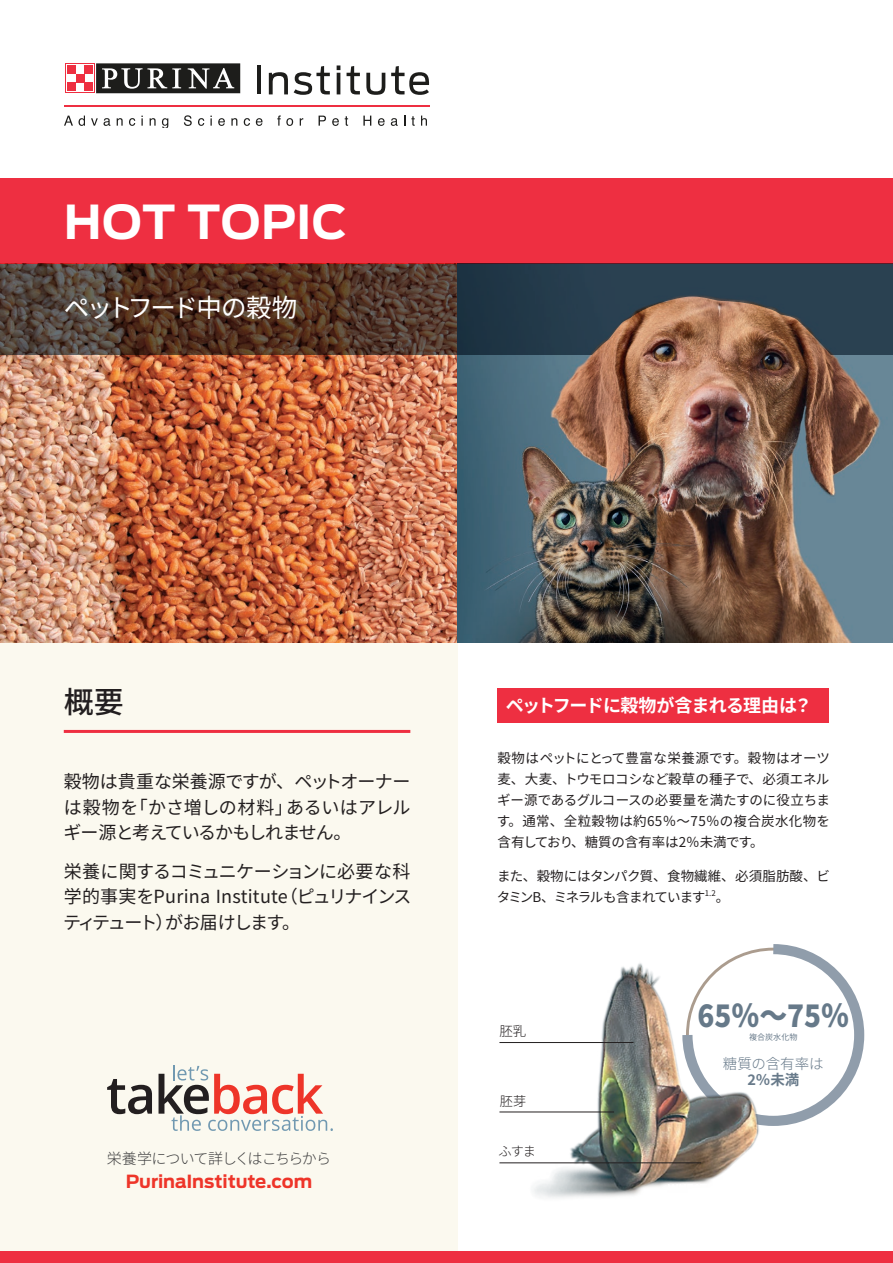
<style>
.page{position:relative;width:893px;height:1263px;background:#fff}
.page>*{position:absolute;margin:0;border:0;box-sizing:border-box;transform-origin:0 0}
.t1{font:700 46.5px "Antenna";letter-spacing:.01em;color:#fff}
.t2{font:900 31.05px "Noto Sans JP";color:#667989;scale:.9 1}
.t3{font:500 30px "Noto Sans JP";color:#231f20}
.t4{font:25.5px "Noto Sans JP";letter-spacing:-.095em;color:#fff}
.t5{font:18px/25.5px "Noto Sans JP";letter-spacing:-.03em;color:#231f20;text-align:justify}
.t6{font:700 18px "Antenna";letter-spacing:-.01em;color:#ee3529}
.t7{font:700 18px "Noto Sans JP";letter-spacing:-.045em;color:#fff}
.t8{font:300 15px "Noto Sans JP";letter-spacing:-.075em;color:#3e3e3f}
.t9{font:300 14.55px "Noto Sans JP";color:#687a8a}
.t10{font:700 14.55px "Noto Sans JP";color:#687a8a}
.t11{font:13.5px/21px "Noto Sans JP";color:#231f20;text-align:justify}
.t12{font:13.5px/21px "Noto Sans JP";letter-spacing:-.05em;color:#231f20}
.t13{font:300 13.5px "Noto Sans JP";color:#231f20}
.t14{font:300 13.2px "Noto Sans JP";color:#231f20}
.t15{font:8.1px "Noto Sans JP";color:#687a8a}
.t16{font:7.8px "Noto Sans JP";color:#231f20}
</style>
<div class="page">
<div style="left:0;top:641px;width:457px;height:615px;background:#fbf9ef"></div>
<img style="left:0;top:354px;width:457px;height:288px">
<img style="left:457px;top:354px;width:436px;height:288px">
<svg style="left:0;top:264px;width:893px;height:90px;background:#413937"></svg>
<img style="left:556px;top:296px;width:282px;height:109px">
<svg style="left:107px;top:1079px;width:45px;height:35px"></svg>
<svg style="left:159px;top:1065px;width:174px;height:66px"></svg>
<svg style="left:734px;top:944px;width:131px;height:182px"></svg>
<img style="left:529px;top:957px;width:245px;height:241px">
<hr style="left:499px;top:1042px;width:135px;height:1px;background:#231f20">
<hr style="left:499px;top:1111px;width:115px;height:1px;background:#231f20">
<hr style="left:499px;top:1162px;width:202px;height:1px;background:#231f20">
<hr style="left:64px;top:105px;width:365px;height:1px;background:#ee2f41">
<hr style="left:257px;top:65px;width:3px;height:29px;background:#1d1d1b">
<svg style="left:269px;top:72px;width:19px;height:22px"></svg>
<svg style="left:294px;top:66px;width:36px;height:29px"></svg>
<hr style="left:337px;top:73px;width:3px;height:21px;background:#1d1d1b">
<svg style="left:337px;top:65px;width:3px;height:5px"></svg>
<svg style="left:347px;top:66px;width:13px;height:28px"></svg>
<svg style="left:366px;top:73px;width:19px;height:22px"></svg>
<svg style="left:391px;top:66px;width:38px;height:29px"></svg>
<svg style="left:64px;top:116px;width:9px;height:10px"></svg>
<svg style="left:79px;top:116px;width:6px;height:10px"></svg>
<svg style="left:91px;top:118px;width:7px;height:8px"></svg>
<svg style="left:104px;top:118px;width:6px;height:8px"></svg>
<svg style="left:117px;top:118px;width:6px;height:8px"></svg>
<svg style="left:129px;top:118px;width:6px;height:8px"></svg>
<svg style="left:141px;top:116px;width:2px;height:10px"></svg>
<svg style="left:150px;top:118px;width:6px;height:8px"></svg>
<svg style="left:162px;top:118px;width:6px;height:9px"></svg>
<svg style="left:184px;top:115px;width:8px;height:11px"></svg>
<svg style="left:198px;top:118px;width:6px;height:8px"></svg>
<svg style="left:210px;top:116px;width:2px;height:10px"></svg>
<svg style="left:218px;top:118px;width:7px;height:8px"></svg>
<svg style="left:231px;top:118px;width:6px;height:8px"></svg>
<svg style="left:244px;top:118px;width:6px;height:8px"></svg>
<svg style="left:256px;top:118px;width:6px;height:8px"></svg>
<svg style="left:277px;top:115px;width:16px;height:11px"></svg>
<svg style="left:300px;top:118px;width:3px;height:8px"></svg>
<svg style="left:319px;top:116px;width:7px;height:10px"></svg>
<svg style="left:332px;top:118px;width:7px;height:8px"></svg>
<svg style="left:345px;top:116px;width:3px;height:10px"></svg>
<svg style="left:363px;top:116px;width:8px;height:10px"></svg>
<svg style="left:378px;top:118px;width:7px;height:8px"></svg>
<svg style="left:391px;top:118px;width:7px;height:8px"></svg>
<svg style="left:411px;top:116px;width:4px;height:10px"></svg>
<svg style="left:421px;top:116px;width:6px;height:10px"></svg>
<svg style="left:96px;top:64px;width:145px;height:30px"></svg>
<div style="left:65px;top:64px;width:30px;height:29px;background:#ee2f41"></div>
<div style="left:96px;top:64px;width:144px;height:29px;background:#1d1d1b"></div>
<svg style="left:102px;top:68px;width:79px;height:21px"></svg>
<svg style="left:188px;top:68px;width:46px;height:21px"></svg>
<div style="left:66px;top:64px;width:28px;height:28px;background:#fff"></div>
<div style="left:67px;top:83px;width:9px;height:8px;background:#ee2f41"></div>
<div style="left:84px;top:83px;width:9px;height:8px;background:#ee2f41"></div>
<div style="left:76px;top:74px;width:8px;height:9px;background:#ee2f41"></div>
<div style="left:67px;top:66px;width:9px;height:8px;background:#ee2f41"></div>
<div style="left:84px;top:66px;width:9px;height:8px;background:#ee2f41"></div>
<div style="left:0;top:1251px;width:893px;height:12px;background:#ee2f41"></div>
<div style="left:0;top:179px;width:893px;height:85px;background:#ee2f41"></div>
<hr style="left:64px;top:730px;width:346px;height:3px;background:#ee2f41">
<div style="left:497px;top:689px;width:332px;height:34px;background:#ee2f41"></div>
<h1 class="t1" style="left:64px;top:190px;width:285px">HOT TOPIC</h1>
<h3 class="t4" style="left:64px;top:293px;width:235px">ペットフード中の穀物</h3>
<h3 class="t3" style="left:64px;top:685px;width:61px">概要</h3>
<h3 class="t7" style="left:506px;top:695px;width:308px">ペットフードに穀物が含まれる理由は？</h3>
<p class="t11" style="left:497px;top:748px;width:335px">穀物はペットにとって豊富な栄養源です。穀物はオーツ麦、大麦、トウモロコシなど穀草の種子で、必須エネルギー源であるグルコースの必要量を満たすのに役立ちます。通常、全粒穀物は約65％〜75％の複合炭水化物を含有しており、糖質の含有率は2％未満です。</p>
<p class="t12" style="left:497px;top:866px;width:335px">また、穀物にはタンパク質、食物繊維、必須脂肪酸、ビタミンB、ミネラルも含まれています</p>
<h3 class="t5" style="left:63px;top:769px;width:349px">穀物は貴重な栄養源ですが、ペットオーナーは穀物を「かさ増しの材料」あるいはアレルギー源と考えているかもしれません。</h3>
<h3 class="t5" style="left:63px;top:858px;width:350px">栄養に関するコミュニケーションに必要な科学的事実をPurina Institute（ピュリナインスティテュート）がお届けします。</h3>
<p class="t16" style="left:705px;top:888px;width:12px">1.2</p>
<p class="t11" style="left:716px;top:887px;width:15px">。</p>
<p class="t8" style="left:107px;top:1150px;width:226px">栄養学について詳しくはこちらから</p>
<h3 class="t6" style="left:126px;top:1168px;width:188px">PurinaInstitute.com</h3>
<p class="t13" style="left:499px;top:1024px;width:28px">胚乳</p>
<p class="t14" style="left:500px;top:1093px;width:28px">胚芽</p>
<p class="t14" style="left:498px;top:1143px;width:39px">ふすま</p>
<h2 class="t2" style="left:697px;top:998px;width:170px">65％〜75％</h2>
<p class="t15" style="left:749px;top:1032px;width:50px">複合炭水化物</p>
<p class="t9" style="left:723px;top:1055px;width:102px">糖質の含有率は</p>
<p class="t10" style="left:747px;top:1072px;width:53px">2％未満</p>
</div>
